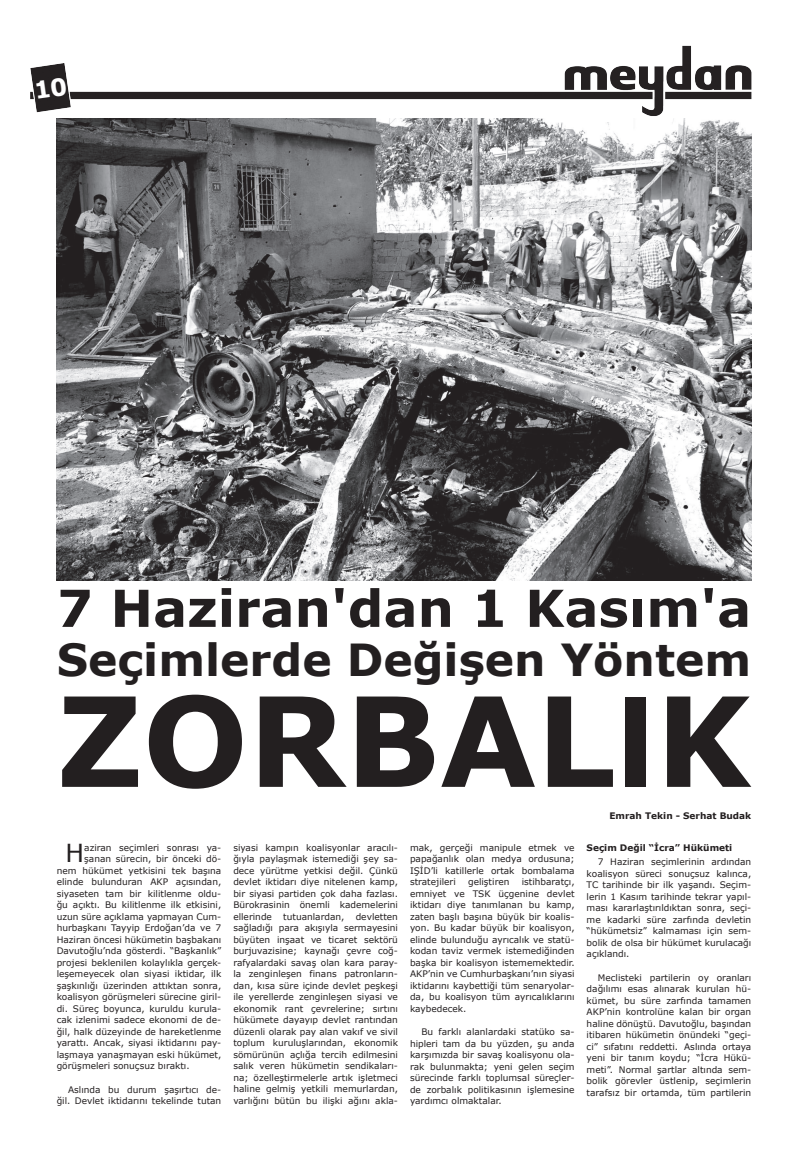
<style>
.page{position:relative;width:808px;height:1163px;background:#fff}
.page>*{position:absolute;margin:0;border:0;box-sizing:border-box;transform-origin:0 0}
.t1{font:700 124.2px "Verdana";color:#231f20}
.t2{font:700 51px "Verdana";color:#231f20}
.t3{font:700 44.1px "Verdana";color:#231f20}
.t4{font:24.8px "Verdana";color:#231f20}
.t5{font:9px/11.5px "Verdana";color:#231f20;text-align:justify}
.t6{font:700 9px "Verdana";color:#231f20}
.s1{font-size:117.3px}
</style>
<div class="page">
<img style="left:30px;top:45px;width:722px;height:71px">
<img style="left:57px;top:118px;width:694px;height:462px">
<svg style="left:36px;top:77px;width:31px;height:21px"></svg>
<h2 class="t2" style="left:57px;top:572px;width:696px">7 Haziran'dan 1 Kasım'a</h2>
<h3 class="t3" style="left:57px;top:629px;width:696px">Seçimlerde Değişen Yöntem</h3>
<h1 class="t1" style="left:57px;top:653px;width:696px">ZORBAL<span class="s1">l</span>K</h1>
<p class="t6" style="left:609px;top:809px;width:143px">Emrah Tekin - Serhat Budak</p>
<h3 class="t4" style="left:66px;top:836px;width:20px">H</h3>
<p class="t5" style="left:84px;top:841px;width:139px">aziran seçimleri sonrası ya-</p>
<p class="t5" style="left:84px;top:853px;width:139px">şanan sürecin, bir önceki dö-</p>
<p class="t5" style="left:57px;top:864px;width:166px">nem hükümet yetkisini tek başına</p>
<p class="t5" style="left:57px;top:876px;width:166px">elinde bulunduran AKP açısından,</p>
<p class="t5" style="left:57px;top:887px;width:166px">siyaseten tam bir kilitlenme oldu-</p>
<p class="t5" style="left:57px;top:899px;width:166px">ğu açıktı. Bu kilitlenme ilk etkisini,</p>
<p class="t5" style="left:57px;top:910px;width:166px">uzun süre açıklama yapmayan Cum-</p>
<p class="t5" style="left:57px;top:922px;width:166px">hurbaşkanı Tayyip Erdoğan’da ve 7</p>
<p class="t5" style="left:57px;top:933px;width:166px">Haziran öncesi hükümetin başbakanı</p>
<p class="t5" style="left:57px;top:945px;width:166px">Davutoğlu’nda gösterdi. “Başkanlık”</p>
<p class="t5" style="left:57px;top:956px;width:166px">projesi beklenilen kolaylıkla gerçek-</p>
<p class="t5" style="left:57px;top:968px;width:166px">leşemeyecek olan siyasi iktidar, ilk</p>
<p class="t5" style="left:57px;top:979px;width:166px">şaşkınlığı üzerinden attıktan sonra,</p>
<p class="t5" style="left:57px;top:991px;width:166px">koalisyon görüşmeleri sürecine giril-</p>
<p class="t5" style="left:57px;top:1002px;width:166px">di. Süreç boyunca, kuruldu kurula-</p>
<p class="t5" style="left:57px;top:1014px;width:166px">cak izlenimi sadece ekonomi de de-</p>
<p class="t5" style="left:57px;top:1025px;width:166px">ğil, halk düzeyinde de hareketlenme</p>
<p class="t5" style="left:57px;top:1037px;width:166px">yarattı. Ancak, siyasi iktidarını pay-</p>
<p class="t5" style="left:57px;top:1048px;width:166px">laşmaya yanaşmayan eski hükümet,</p>
<p class="t5" style="left:57px;top:1060px;width:135px">görüşmeleri sonuçsuz bıraktı.</p>
<p class="t5" style="left:57px;top:1083px;width:166px;text-align:right">Aslında bu durum şaşırtıcı de&shy;ğil. Devlet iktidarını tekelinde tutan</p>
<p class="t5" style="left:233px;top:841px;width:166px">siyasi kampın koalisyonlar aracılı&shy;ğıyla paylaşmak istemediği şey sa&shy;dece yürütme yetkisi değil. Çünkü devlet iktidarı diye nitelenen kamp, bir siyasi partiden çok daha fazlası.<br>Bürokrasinin önemli kademelerini ellerinde tutuanlardan, devletten sağladığı para akışıyla sermayesini büyüten inşaat ve ticaret sektörü burjuvazisine; kaynağı çevre coğ&shy;rafyalardaki savaş olan kara paray&shy;la zenginleşen finans patronların&shy;dan, kısa süre içinde devlet peşkeşi ile yerellerde zenginleşen siyasi ve ekonomik rant çevrelerine; sırtını hükümete dayayıp devlet rantından düzenli olarak pay alan vakıf ve sivil toplum kuruluşlarından, ekonomik sömürünün açlığa tercih edilmesini salık veren hükümetin sendikaları&shy;na; özelleştirmelerle artık işletmeci haline gelmiş yetkili memurlardan, varlığını bütün bu ilişki ağını akla-</p>
<p class="t5" style="left:410px;top:841px;width:166px">mak, gerçeği manipule etmek ve papağanlık olan medya ordusuna; IŞİD’li katillerle ortak bombalama stratejileri</p>
<p class="t5" style="left:410px;top:876px;width:166px;text-indent:112px">istihbaratçı, emniyet ve TSK üçgenine devlet iktidarı diye tanımlanan bu kamp, zaten başlı başına büyük bir koalis&shy;yon. Bu kadar büyük bir koalisyon, elinde bulunduğu ayrıcalık ve statü&shy;kodan taviz vermek istemediğinden başka bir koalisyon istememektedir.<br>AKP’nin ve Cumhurbaşkanı’nın siyasi iktidarını kaybettiği tüm senaryolar&shy;da, bu koalisyon tüm ayrıcalıklarını kaybedecek.</p>
<p class="t5" style="left:410px;top:1026px;width:166px;text-indent:11px">Bu farklı alanlardaki statüko sa&shy;hipleri tam da bu yüzden, şu anda karşımızda bir savaş koalisyonu ola&shy;rak bulunmakta; yeni gelen seçim sürecinde farklı toplumsal süreçler&shy;de zorbalık politikasının işlemesine yardımcı olmaktalar.</p>
<p class="t5" style="left:468px;top:876px;width:43px">geliştiren</p>
<p class="t6" style="left:587px;top:841px;width:147px">Seçim Değil “İcra” Hükümeti</p>
<p class="t5" style="left:587px;top:855px;width:166px;text-indent:11px">7 Haziran seçimlerinin ardından koalisyon süreci sonuçsuz kalınca, TC tarihinde bir ilk yaşandı. Seçim&shy;lerin 1 Kasım tarihinde tekrar yapıl&shy;ması kararlaştırıldıktan sonra, seçi&shy;me kadarki süre zarfında devletin “hükümetsiz” kalmaması için sem&shy;bolik de olsa bir hükümet kurulacağı açıklandı.</p>
<p class="t5" style="left:587px;top:971px;width:166px;text-indent:11px">Meclisteki partilerin oy oranları dağılımı esas alınarak kurulan hü&shy;kümet, bu süre zarfında tamamen AKP’nin kontrolüne kalan bir organ haline dönüştü. Davutoğlu, başından itibaren hükümetin önündeki “geçi&shy;ci” sıfatını reddetti. Aslında ortaya yeni bir tanım koydu; “İcra Hükü&shy;meti”. Normal şartlar altında sem&shy;bolik görevler üstlenip, seçimlerin tarafsız bir ortamda, tüm partilerin</p>
</div>
